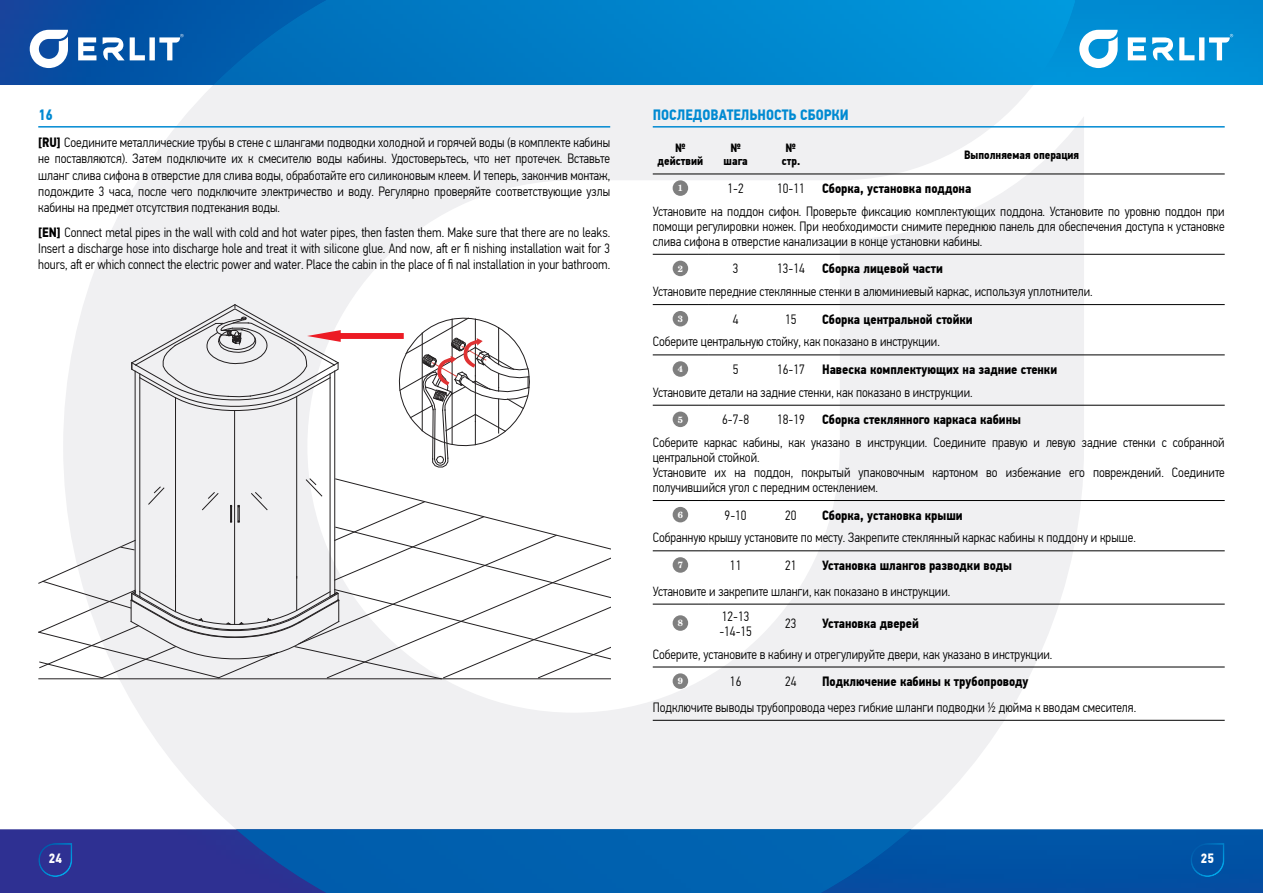
<style>
.page{position:relative;width:1263px;height:893px;background:#fff}
.page>*{position:absolute;margin:0;border:0;box-sizing:border-box;transform-origin:0 0}
.t1{font:700 15px "PF Din Text Cond Pro";color:#008ad2}
.t2{font:300 13.5px/16.2px "PF Din Text Cond Pro";color:#000;text-align:justify}
.t3{font:700 13.5px "PF Din Text Cond Pro";color:#000}
.t4{font:700 13.5px "PF Din Text Cond Pro";color:#fff}
.t5{font:700 12px/13.5px "PF Din Text Cond Pro";color:#000;text-align:center}
.t6{font:700 9px "New Century Schlbk";color:#fff}
.s1{font-weight:700}
</style>
<div class="page">
<img style="left:0;top:0;width:1262px;height:893px">
<img style="left:278px;top:863px;width:48px;height:30px">
<svg style="left:30px;top:30px;width:38px;height:38px"></svg>
<svg style="left:78px;top:34px;width:106px;height:26px"></svg>
<svg style="left:1079px;top:30px;width:38px;height:38px"></svg>
<svg style="left:1128px;top:34px;width:105px;height:26px"></svg>
<img style="left:38px;top:843px;width:34px;height:34px">
<img style="left:1190px;top:843px;width:34px;height:34px">
<hr style="left:38px;top:126px;width:572px;height:2px;background:#008ad2">
<hr style="left:653px;top:126px;width:572px;height:2px;background:#008ad2">
<hr style="left:135px;top:371px;width:1px;height:223px;background:#221f20">
<hr style="left:139px;top:378px;width:1px;height:219px;background:#221f20">
<hr style="left:334px;top:371px;width:1px;height:223px;background:#221f20">
<hr style="left:175px;top:398px;width:1px;height:214px;background:#221f20">
<hr style="left:296px;top:397px;width:1px;height:213px;background:#221f20">
<hr style="left:330px;top:374px;width:1px;height:223px;background:#221f20">
<hr style="left:234px;top:411px;width:1px;height:213px;background:#221f20">
<svg style="left:38px;top:478px;width:572px;height:202px"></svg>
<svg style="left:131px;top:304px;width:399px;height:164px"></svg>
<hr style="left:653px;top:174px;width:572px;height:1px;background:#000">
<hr style="left:653px;top:254px;width:55px;height:1px;background:#000">
<hr style="left:653px;top:304px;width:55px;height:1px;background:#000">
<hr style="left:653px;top:354px;width:55px;height:1px;background:#000">
<hr style="left:653px;top:405px;width:55px;height:1px;background:#000">
<hr style="left:653px;top:500px;width:55px;height:1px;background:#000">
<hr style="left:653px;top:550px;width:55px;height:1px;background:#000">
<hr style="left:653px;top:604px;width:55px;height:1px;background:#000">
<hr style="left:653px;top:667px;width:55px;height:1px;background:#000">
<hr style="left:653px;top:720px;width:572px;height:1px;background:#000">
<hr style="left:708px;top:254px;width:517px;height:1px;background:#000">
<hr style="left:708px;top:304px;width:517px;height:1px;background:#000">
<hr style="left:708px;top:354px;width:517px;height:1px;background:#000">
<hr style="left:708px;top:405px;width:517px;height:1px;background:#000">
<hr style="left:708px;top:500px;width:517px;height:1px;background:#000">
<hr style="left:708px;top:550px;width:517px;height:1px;background:#000">
<hr style="left:708px;top:604px;width:517px;height:1px;background:#000">
<hr style="left:708px;top:667px;width:517px;height:1px;background:#000">
<div style="left:673px;top:180px;width:15px;height:16px;background:#7f7f7f;border-radius:50%"></div>
<div style="left:673px;top:261px;width:15px;height:15px;background:#7f7f7f;border-radius:50%"></div>
<div style="left:673px;top:311px;width:15px;height:15px;background:#7f7f7f;border-radius:50%"></div>
<div style="left:673px;top:361px;width:15px;height:16px;background:#7f7f7f;border-radius:50%"></div>
<div style="left:673px;top:412px;width:15px;height:15px;background:#7f7f7f;border-radius:50%"></div>
<div style="left:673px;top:507px;width:15px;height:15px;background:#7f7f7f;border-radius:50%"></div>
<div style="left:673px;top:557px;width:15px;height:16px;background:#7f7f7f;border-radius:50%"></div>
<div style="left:673px;top:615px;width:15px;height:16px;background:#7f7f7f;border-radius:50%"></div>
<div style="left:673px;top:673px;width:15px;height:16px;background:#7f7f7f;border-radius:50%"></div>
<p class="t1" style="left:38px;top:109px;width:16px">16</p>
<p class="t2" style="left:38px;top:135px;width:573px"><span class="s1">[RU]</span> Соедините металлические трубы в стене с шлангами подводки холодной и горячей воды (в комплекте кабины не поставляются). Затем подключите их к смесителю воды кабины. Удостоверьтесь, что нет протечек. Вставьте шланг слива сифона в отверстие для слива воды, обработайте его силиконовым клеем. И теперь, закончив монтаж, подождите 3 часа, после чего подключите электричество и воду. Регулярно проверяйте соответствующие узлы кабины на предмет отсутствия подтекания воды.</p>
<p class="t2" style="left:38px;top:225px;width:573px"><span class="s1">[EN]</span> Connect metal pipes in the wall with cold and hot water pipes, then fasten them. Make sure that there are no leaks.<br>Insert a discharge hose into discharge hole and treat it with silicone glue. And now, aſt er fi nishing installation wait for 3 hours, aſt er which connect the electric power and water. Place the cabin in the place of fi nal installation in your bathroom.</p>
<p class="t1" style="left:653px;top:105px;width:197px">ПОСЛЕДОВАТЕЛЬНОСТЬ СБОРКИ</p>
<p class="t5" style="left:658px;top:141px;width:47px">№ действий</p>
<p class="t5" style="left:724px;top:141px;width:26px">№ шага</p>
<p class="t5" style="left:782px;top:141px;width:20px">№ стр.</p>
<p class="t5" style="left:964px;top:148px;width:117px">Выполняемая операция</p>
<p class="t6" style="left:678px;top:183px;width:7px">1</p>
<p class="t2" style="left:727px;top:182px;width:18px">1-2</p>
<p class="t2" style="left:777px;top:182px;width:29px">10-11</p>
<p class="t3" style="left:822px;top:180px;width:151px">Сборка, установка поддона</p>
<p class="t2" style="left:653px;top:204px;width:573px;line-height:15px">Установите на поддон сифон. Проверьте фиксацию комплектующих поддона. Установите по уровню поддон при помощи регулировки ножек. При необходимости снимите переднюю панель для обеспечения доступа к установке слива сифона в отверстие канализации в конце установки кабины.</p>
<p class="t6" style="left:678px;top:263px;width:7px">2</p>
<p class="t2" style="left:733px;top:262px;width:7px">3</p>
<p class="t2" style="left:777px;top:262px;width:29px">13-14</p>
<p class="t3" style="left:822px;top:261px;width:122px">Сборка лицевой части</p>
<p class="t2" style="left:653px;top:283px;width:441px">Установите передние стеклянные стенки в алюминиевый каркас, используя уплотнители.</p>
<p class="t6" style="left:678px;top:314px;width:7px">3</p>
<p class="t2" style="left:733px;top:312px;width:7px">4</p>
<p class="t2" style="left:785px;top:312px;width:13px">15</p>
<p class="t3" style="left:822px;top:311px;width:152px">Сборка центральной стойки</p>
<p class="t2" style="left:653px;top:334px;width:289px">Соберите центральную стойку, как показано в инструкции.</p>
<p class="t6" style="left:678px;top:364px;width:7px">4</p>
<p class="t2" style="left:733px;top:362px;width:7px">5</p>
<p class="t2" style="left:777px;top:362px;width:29px">16-17</p>
<p class="t3" style="left:822px;top:361px;width:237px">Навеска комплектующих на задние стенки</p>
<p class="t2" style="left:653px;top:384px;width:321px">Установите детали на задние стенки, как показано в инструкции.</p>
<p class="t6" style="left:678px;top:414px;width:7px">5</p>
<p class="t2" style="left:722px;top:413px;width:28px">6-7-8</p>
<p class="t2" style="left:777px;top:413px;width:29px">18-19</p>
<p class="t3" style="left:822px;top:412px;width:200px">Сборка стеклянного каркаса кабины</p>
<p class="t2" style="left:653px;top:435px;width:573px;line-height:15px;text-align:left">Соберите каркас кабины, как указано в инструкции. Соедините правую и левую задние стенки с собранной центральной стойкой.<br>Установите их на поддон, покрытый упаковочным картоном во избежание его повреждений. Соедините получившийся угол с передним остеклением.</p>
<p class="t6" style="left:678px;top:510px;width:7px">6</p>
<p class="t2" style="left:725px;top:508px;width:24px">9-10</p>
<p class="t2" style="left:785px;top:508px;width:13px">20</p>
<p class="t3" style="left:822px;top:507px;width:142px">Сборка, установка крыши</p>
<p class="t2" style="left:653px;top:530px;width:485px">Собранную крышу установите по месту. Закрепите стеклянный каркас кабины к поддону и крыше.</p>
<p class="t6" style="left:678px;top:560px;width:7px">7</p>
<p class="t2" style="left:730px;top:558px;width:13px">11</p>
<p class="t2" style="left:785px;top:558px;width:13px">21</p>
<p class="t3" style="left:822px;top:557px;width:192px">Установка шлангов разводки воды</p>
<p class="t2" style="left:653px;top:583px;width:299px">Установите и закрепите шланги, как показано в инструкции.</p>
<p class="t6" style="left:678px;top:618px;width:7px">8</p>
<p class="t2" style="left:719px;top:610px;width:34px;line-height:15px">12-13 -14-15</p>
<p class="t2" style="left:785px;top:616px;width:13px">23</p>
<p class="t3" style="left:822px;top:615px;width:98px">Установка дверей</p>
<p class="t2" style="left:653px;top:646px;width:401px">Соберите, установите в кабину и отрегулируйте двери, как указано в инструкции.</p>
<p class="t6" style="left:678px;top:676px;width:7px">9</p>
<p class="t2" style="left:730px;top:675px;width:13px">16</p>
<p class="t2" style="left:785px;top:675px;width:13px">24</p>
<p class="t3" style="left:822px;top:673px;width:208px">Подключение кабины к трубопроводу</p>
<p class="t2" style="left:653px;top:699px;width:485px">Подключите выводы трубопровода через гибкие шланги подводки ½ дюйма к вводам смесителя.</p>
<p class="t4" style="left:49px;top:853px;width:15px">24</p>
<p class="t4" style="left:1201px;top:853px;width:15px">25</p>
</div>
